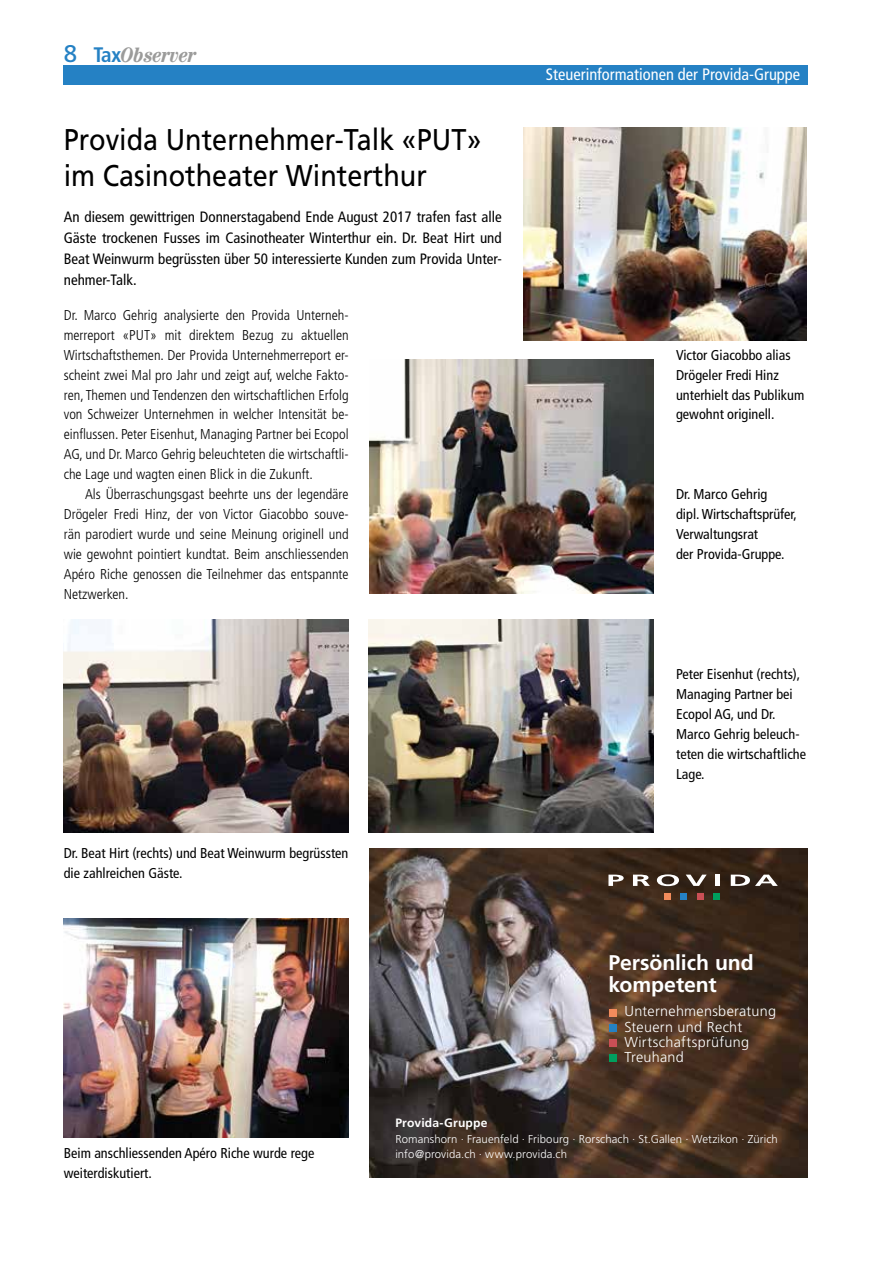
<style>
.page{position:relative;width:893px;height:1263px;background:#fff}
.page>*{position:absolute;margin:0;border:0;box-sizing:border-box;transform-origin:0 0}
.t1{font:30px/36px "Frutiger LT";color:#000;scale:.9 1}
.t2{font:24px "Frutiger LT";color:#2581c4}
.t3{font:700 21.15px/21.1px "Frutiger LT Std";letter-spacing:-.005em;color:#fff}
.t4{font:italic 700 condensed 21px "Century LT";color:#9b9b9a}
.t5{font:condensed 16.5px "Frutiger LT";color:#fff}
.t6{font:condensed 15px/21px "Frutiger LT";color:#000;text-align:justify}
.t7{font:300 14.4px/15.1px "Frutiger LT Std";letter-spacing:.02em;color:#fff}
.t8{font:300 condensed 14.25px/20px "Frutiger LT";color:#000;text-align:justify}
.t9{font:condensed 14.25px/20px "Frutiger LT";color:#000}
.t10{font:700 12.15px "Frutiger LT Std";letter-spacing:.01em;color:#fff}
.t11{font:300 11.4px/15.1px "Frutiger LT Std";letter-spacing:.01em;color:#fff}
.s1{font-family:"Frutiger LT";font-style:normal;color:#2581c4}
</style>
<div class="page">
<div style="left:64px;top:66px;width:744px;height:19px;background:#2581c4"></div>
<img style="left:64px;top:918px;width:285px;height:220px">
<img style="left:64px;top:619px;width:285px;height:214px">
<img style="left:370px;top:360px;width:284px;height:233px">
<img style="left:369px;top:619px;width:285px;height:214px">
<img style="left:523px;top:128px;width:284px;height:212px">
<img style="left:370px;top:848px;width:438px;height:330px">
<svg style="left:608px;top:875px;width:16px;height:11px"></svg>
<svg style="left:633px;top:874px;width:17px;height:12px"></svg>
<svg style="left:657px;top:874px;width:22px;height:12px"></svg>
<svg style="left:686px;top:875px;width:21px;height:11px"></svg>
<hr style="left:715px;top:875px;width:4px;height:11px;background:#fff">
<svg style="left:731px;top:875px;width:47px;height:11px"></svg>
<svg style="left:664px;top:893px;width:6px;height:6px"></svg>
<div style="left:680px;top:893px;width:7px;height:6px;background:#2581c4"></div>
<svg style="left:697px;top:893px;width:6px;height:6px"></svg>
<svg style="left:713px;top:893px;width:6px;height:6px"></svg>
<div style="left:609px;top:1009px;width:8px;height:7px;background:#f28c5c"></div>
<div style="left:609px;top:1024px;width:8px;height:7px;background:#2581c4"></div>
<div style="left:609px;top:1039px;width:8px;height:8px;background:#ca4f55"></div>
<div style="left:609px;top:1054px;width:8px;height:8px;background:#009f5e"></div>
<h2 class="t2" style="left:64px;top:40px;width:15px">8</h2>
<h3 class="t4" style="left:94px;top:42px;width:104px"><span class="s1">Tax</span>Observer</h3>
<h1 class="t1" style="left:64px;top:122px;width:466px">Provida Unternehmer-Talk «PUT» im Casinotheater Winterthur</h1>
<p class="t6" style="left:64px;top:206px;width:439px">An diesem gewittrigen Donnerstagabend Ende August 2017 trafen fast alle Gäste trockenen Fusses im Casinotheater Winterthur ein. Dr. Beat Hirt und Beat Weinwurm begrüssten über 50 interessierte Kunden zum Provida Unter&shy;nehmer-Talk.</p>
<p class="t8" style="left:64px;top:305px;width:286px">Dr. Marco Gehrig analysierte den Provida Unterneh&shy;merreport «PUT» mit direktem Bezug zu aktuellen Wirtschaftsthemen. Der Provida Unternehmerreport er&shy;scheint zwei Mal pro Jahr und zeigt auf, welche Fakto&shy;ren, Themen und Tendenzen den wirtschaftlichen Erfolg von Schweizer Unternehmen in welcher Intensität be&shy;einflussen. Peter Eisenhut, Managing Partner bei Ecopol AG, und Dr. Marco Gehrig beleuchteten die wirtschaftli&shy;che Lage und wagten einen Blick in die Zukunft.</p>
<p class="t8" style="left:64px;top:485px;width:286px;text-indent:21px">Als Überraschungsgast beehrte uns der legendäre Drögeler Fredi Hinz, der von Victor Giacobbo souve&shy;rän parodiert wurde und seine Meinung originell und wie gewohnt pointiert kundtat. Beim anschliessenden Apéro Riche genossen die Teilnehmer das entspannte Netzwerken.</p>
<p class="t9" style="left:64px;top:844px;width:286px">Dr. Beat Hirt (rechts) und Beat Weinwurm begrüssten die zahlreichen Gäste.</p>
<p class="t5" style="left:546px;top:65px;width:256px">Steuerinformationen der Provida-Gruppe</p>
<p class="t9" style="left:676px;top:345px;width:130px">Victor Giacobbo alias<br>Drögeler Fredi Hinz unterhielt das Publikum gewohnt originell.</p>
<p class="t9" style="left:676px;top:484px;width:122px">Dr. Marco Gehrig<br>dipl. Wirtschaftsprüfer,<br>Verwaltungsrat<br>der Provida-Gruppe.</p>
<p class="t9" style="left:676px;top:664px;width:132px">Peter Eisenhut (rechts),<br>Managing Partner bei<br>Ecopol AG, und Dr.<br>Marco Gehrig beleuch&shy;teten die wirtschaftliche<br>Lage.</p>
<h3 class="t3" style="left:608px;top:953px;width:147px">Persönlich und kompetent</h3>
<p class="t7" style="left:624px;top:1004px;width:153px">Unternehmensberatung<br>Steuern und Recht<br>Wirtschaftsprüfung<br>Treuhand</p>
<p class="t9" style="left:64px;top:1143px;width:252px">Beim anschliessenden Apéro Riche wurde rege weiterdiskutiert.</p>
<p class="t10" style="left:395px;top:1116px;width:94px">Provida-Gruppe</p>
<p class="t11" style="left:395px;top:1131px;width:384px">Romanshorn · Frauenfeld · Fribourg · Rorschach · St.Gallen · Wetzikon · Zürich info@provida.ch · www.provida.ch</p>
</div>
